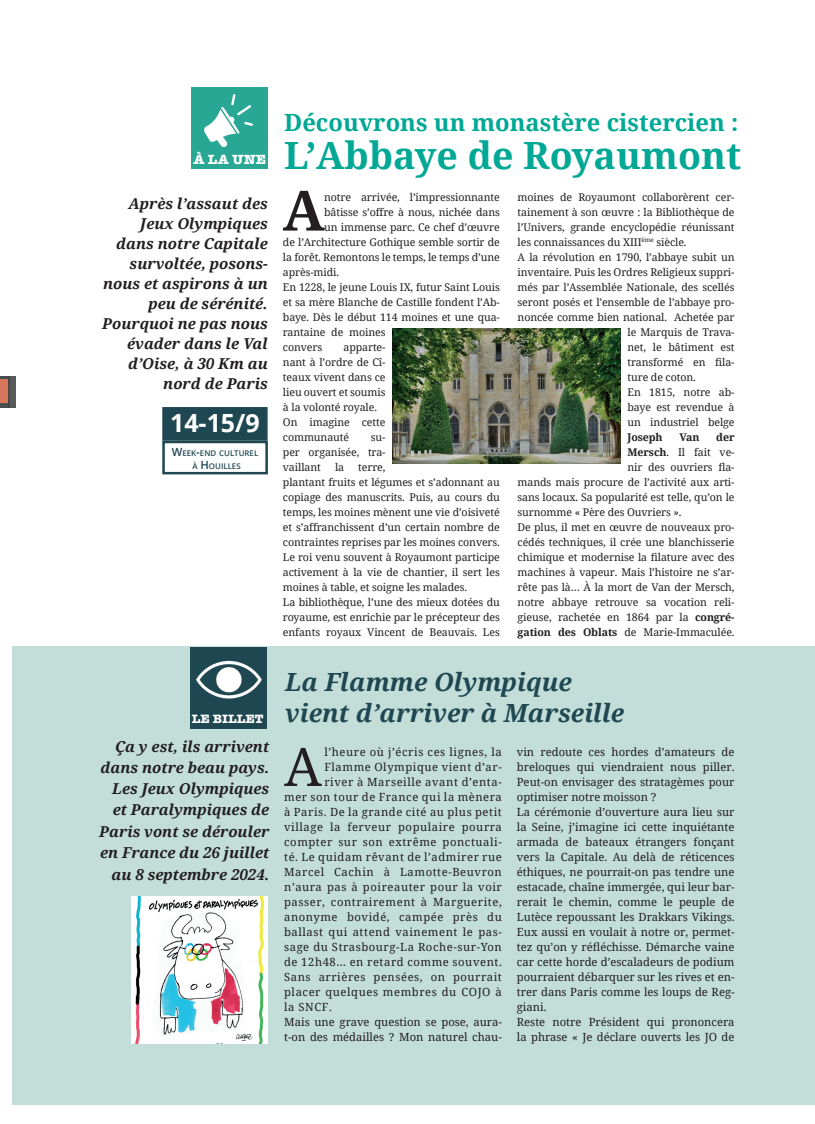
<style>
.page{position:relative;width:815px;height:1124px;background:#fff}
.page>*{position:absolute;margin:0;border:0;box-sizing:border-box;transform-origin:0 0}
.t1{font:700 55.62px "Noto Serif";color:#231f20}
.t2{font:53.25px "Noto Serif";color:#231f20}
.t3{font:700 37.5px "Noto Serif";color:#00a895}
.t4{font:italic 700 25px/31.2px "Noto Serif";color:#1f4752}
.t5{font:700 25px "Open Sans";color:#fff}
.t6{font:700 23.75px "Noto Serif";color:#00a895}
.t7{font:italic 700 15px/20px "Noto Serif";color:#231f20;text-align:right}
.t8{font:700 13.75px "American Typewriter";color:#fff}
.t9{font:700 12.5px "American Typewriter";color:#fff}
.t10{font:11.25px/15px "Noto Serif";color:#231f20}
.t11{font:11.25px "Noto Serif";letter-spacing:.05em;color:#231f20}
.t12{font:10.62px/15px "Noto Serif";letter-spacing:-.01em;color:#231f20}
.t13{font:700 10.62px "Noto Serif";letter-spacing:-.01em;color:#231f20}
.t14{font:600 7.88px/13.8px "Open Sans";color:#1f4752;text-align:center}
.s1{font-size:11.25px}
.s2{font-weight:700}
</style>
<div class="page">
<div style="left:13px;top:646px;width:802px;height:458px;background:#c3ded8"></div>
<img style="left:190px;top:647px;width:77px;height:81px">
<div style="left:192px;top:87px;width:76px;height:82px;background:#27a794"></div>
<img style="left:204px;top:94px;width:49px;height:52px">
<img style="left:0;top:376px;width:16px;height:31px">
<div style="left:164px;top:408px;width:102px;height:31px;background:#1f4752"></div>
<div style="left:162px;top:407px;width:106px;height:33px;border:2px solid #1f4752"></div>
<div style="left:162px;top:440px;width:106px;height:34px;border:2px solid #1f4752"></div>
<img style="left:131px;top:896px;width:137px;height:147px">
<img style="left:393px;top:328px;width:227px;height:135px">
<p class="t8" style="left:193px;top:147px;width:74px">À LA UNE</p>
<h3 class="t7" style="left:102px;top:193px;width:167px">Après l’assaut des<br>Jeux Olympiques dans notre Capitale survoltée, posons&shy;nous et aspirons à un peu de sérénité.<br>Pourquoi ne pas nous évader dans le Val d’Oise, à 30 Km au nord de Paris</h3>
<h3 class="t5" style="left:170px;top:405px;width:91px">14-15/9</h3>
<p class="t14" style="left:172px;top:445px;width:88px"><span class="s1">W</span>EEK<span class="s1">-</span>END CULTUREL<br>À <span class="s1">H</span>OUILLES</p>
<p class="t9" style="left:192px;top:708px;width:73px">LE BILLET</p>
<h3 class="t7" style="left:99px;top:734px;width:172px;line-height:21.5px">Ça y est, ils arrivent dans notre beau pays.<br>Les Jeux Olympiques et Paralympiques de<br>Paris vont se dérouler en France du 26 juillet au 8 septembre 2024.</h3>
<h3 class="t6" style="left:284px;top:106px;width:456px">Découvrons un monastère cistercien :</h3>
<h3 class="t3" style="left:284px;top:129px;width:459px">L’Abbaye de Royaumont</h3>
<h1 class="t1" style="left:283px;top:171px;width:43px">A</h1>
<p class="t12" style="left:324px;top:189px;width:177px">notre arrivée, l’impressionnante</p>
<p class="t12" style="left:324px;top:204px;width:177px">bâtisse s’offre à nous, nichée dans</p>
<p class="t12" style="left:324px;top:219px;width:177px">un immense parc. Ce chef d’œuvre</p>
<p class="t12" style="left:283px;top:234px;width:218px">de l’Architecture Gothique semble sortir de</p>
<p class="t12" style="left:283px;top:249px;width:218px">la forêt. Remontons le temps, le temps d’une</p>
<p class="t12" style="left:283px;top:264px;width:58px">après-midi.</p>
<p class="t12" style="left:283px;top:279px;width:218px">En 1228, le jeune Louis IX, futur Saint Louis</p>
<p class="t12" style="left:283px;top:294px;width:218px">et sa mère Blanche de Castille fondent l’Ab-</p>
<p class="t12" style="left:283px;top:309px;width:218px">baye. Dès le début 114 moines et une qua-</p>
<p class="t12" style="left:283px;top:324px;width:104px">rantaine de moines</p>
<p class="t12" style="left:283px;top:339px;width:41px">convers</p>
<p class="t12" style="left:283px;top:339px;width:104px;text-indent:61px">apparte&shy;nant à l’ordre de Cî&shy;teaux vivent dans ce lieu ouvert et soumis à la volonté royale.<br>On imagine cette communauté</p>
<p class="t12" style="left:283px;top:429px;width:104px;text-align:justify;text-indent:88px">su&shy;per organisée, tra&shy;vaillant</p>
<p class="t12" style="left:335px;top:459px;width:11px">la</p>
<p class="t12" style="left:283px;top:459px;width:218px;text-indent:75px">terre,<br>plantant fruits et légumes et s’adonnant au copiage des manuscrits. Puis, au cours du temps, les moines mènent une vie d’oisiveté et s’affranchissent d’un certain nombre de contraintes reprises par les moines convers.<br>Le roi venu souvent à Royaumont participe activement à la vie de chantier, il sert les moines à table, et soigne les malades.<br>La bibliothèque, l’une des mieux dotées du royaume, est enrichie par le précepteur des enfants royaux Vincent de Beauvais. Les</p>
<p class="t12" style="left:518px;top:189px;width:218px">moines de Royaumont collaborèrent cer-</p>
<p class="t12" style="left:518px;top:204px;width:218px">tainement à son œuvre : la Bibliothèque de</p>
<p class="t12" style="left:518px;top:219px;width:218px">l’Univers, grande encyclopédie réunissant</p>
<p class="t12" style="left:518px;top:234px;width:171px">les connaissances du XIII<sup>ème</sup> siècle.</p>
<p class="t12" style="left:518px;top:249px;width:218px">A la révolution en 1790, l’abbaye subit un</p>
<p class="t12" style="left:518px;top:264px;width:218px">inventaire. Puis les Ordres Religieux suppri-</p>
<p class="t12" style="left:518px;top:279px;width:218px">més par l’Assemblée Nationale, des scellés</p>
<p class="t12" style="left:518px;top:294px;width:218px">seront posés et l’ensemble de l’abbaye pro-</p>
<p class="t12" style="left:518px;top:309px;width:218px">noncée comme bien national. Achetée par</p>
<p class="t12" style="left:628px;top:324px;width:109px">le Marquis de Trava-</p>
<p class="t12" style="left:628px;top:339px;width:109px">net, le bâtiment est</p>
<p class="t12" style="left:628px;top:354px;width:108px">transformé en fila-</p>
<p class="t12" style="left:628px;top:369px;width:70px">ture de coton.</p>
<p class="t12" style="left:628px;top:384px;width:108px">En 1815, notre ab-</p>
<p class="t12" style="left:628px;top:399px;width:109px">baye est revendue à</p>
<p class="t12" style="left:628px;top:414px;width:109px">un industriel belge</p>
<p class="t13" style="left:628px;top:429px;width:37px">Joseph</p>
<p class="t13" style="left:679px;top:429px;width:22px">Van</p>
<p class="t13" style="left:716px;top:429px;width:20px">der</p>
<p class="t12" style="left:628px;top:444px;width:109px"><span class="s2">Mersch</span>. Il fait ve-</p>
<p class="t12" style="left:628px;top:459px;width:109px">nir des ouvriers fla-</p>
<p class="t12" style="left:518px;top:474px;width:218px">mands mais procure de l’activité aux arti-</p>
<p class="t12" style="left:518px;top:489px;width:218px">sans locaux. Sa popularité est telle, qu’on le</p>
<p class="t12" style="left:518px;top:504px;width:165px">surnomme « Père des Ouvriers ».</p>
<p class="t12" style="left:518px;top:519px;width:218px">De plus, il met en œuvre de nouveaux pro-</p>
<p class="t12" style="left:518px;top:534px;width:218px">cédés techniques, il crée une blanchisserie</p>
<p class="t12" style="left:518px;top:549px;width:218px">chimique et modernise la filature avec des</p>
<p class="t12" style="left:518px;top:564px;width:218px">machines à vapeur. Mais l’histoire ne s’ar-</p>
<p class="t12" style="left:518px;top:579px;width:218px">rête pas là… À la mort de Van der Mersch,</p>
<p class="t12" style="left:518px;top:594px;width:218px">notre abbaye retrouve sa vocation reli-</p>
<p class="t12" style="left:518px;top:609px;width:218px">gieuse, rachetée en 1864 par la <span class="s2">congré-</span></p>
<p class="t12" style="left:518px;top:624px;width:218px"><span class="s2">gation des Oblats</span> de Marie-Immaculée.</p>
<h3 class="t4" style="left:285px;top:665px;width:341px">La Flamme Olympique vient d’arriver à Marseille</h3>
<h2 class="t2" style="left:284px;top:730px;width:39px">A</h2>
<p class="t11" style="left:324px;top:744px;width:179px">l’heure où j’écris ces lignes, la</p>
<p class="t11" style="left:324px;top:759px;width:179px">Flamme Olympique vient d’ar-</p>
<p class="t11" style="left:324px;top:774px;width:179px">river à Marseille avant d’enta-</p>
<p class="t11" style="left:284px;top:789px;width:219px">mer son tour de France qui la mènera</p>
<p class="t11" style="left:284px;top:804px;width:219px">à Paris. De la grande cité au plus petit</p>
<p class="t11" style="left:284px;top:819px;width:219px">village la ferveur populaire pourra</p>
<p class="t11" style="left:284px;top:834px;width:219px">compter sur son extrême ponctuali-</p>
<p class="t11" style="left:284px;top:849px;width:219px">té. Le quidam rêvant de l’admirer rue</p>
<p class="t11" style="left:284px;top:864px;width:219px">Marcel Cachin à Lamotte-Beuvron</p>
<p class="t11" style="left:284px;top:879px;width:219px">n’aura pas à poireauter pour la voir</p>
<p class="t11" style="left:284px;top:894px;width:219px">passer, contrairement à Marguerite,</p>
<p class="t11" style="left:284px;top:909px;width:219px">anonyme bovidé, campée près du</p>
<p class="t11" style="left:284px;top:924px;width:219px">ballast qui attend vainement le pas-</p>
<p class="t11" style="left:284px;top:939px;width:219px">sage du Strasbourg-La Roche-sur-Yon</p>
<p class="t11" style="left:284px;top:954px;width:219px">de 12h48… en retard comme souvent.</p>
<p class="t11" style="left:284px;top:969px;width:219px">Sans arrières pensées, on pourrait</p>
<p class="t11" style="left:284px;top:984px;width:219px">placer quelques membres du COJO à</p>
<p class="t10" style="left:284px;top:998px;width:49px">la SNCF.</p>
<p class="t10" style="left:284px;top:1013px;width:219px">Mais une grave question se pose, aura-</p>
<p class="t10" style="left:284px;top:1028px;width:219px">t-on des médailles ? Mon naturel chau-</p>
<p class="t10" style="left:517px;top:743px;width:219px">vin redoute ces hordes d’amateurs de breloques qui viendraient nous piller.<br>Peut-on envisager des stratagèmes pour optimiser notre moisson ?<br>La cérémonie d’ouverture aura lieu sur la Seine, j’imagine ici cette inquiétante armada de bateaux étrangers fonçant vers la Capitale. Au delà de réticences éthiques, ne pourrait-on pas tendre une estacade, chaîne immergée, qui leur bar&shy;rerait le chemin, comme le peuple de Lutèce repoussant les Drakkars Vikings.<br>Eux aussi en voulait à notre or, permet&shy;tez qu’on y réfléchisse. Démarche vaine car cette horde d’escaladeurs de podium pourraient débarquer sur les rives et en&shy;trer dans Paris comme les loups de Reg&shy;giani.<br>Reste notre Président qui prononcera la phrase « Je déclare ouverts les JO de</p>
</div>
